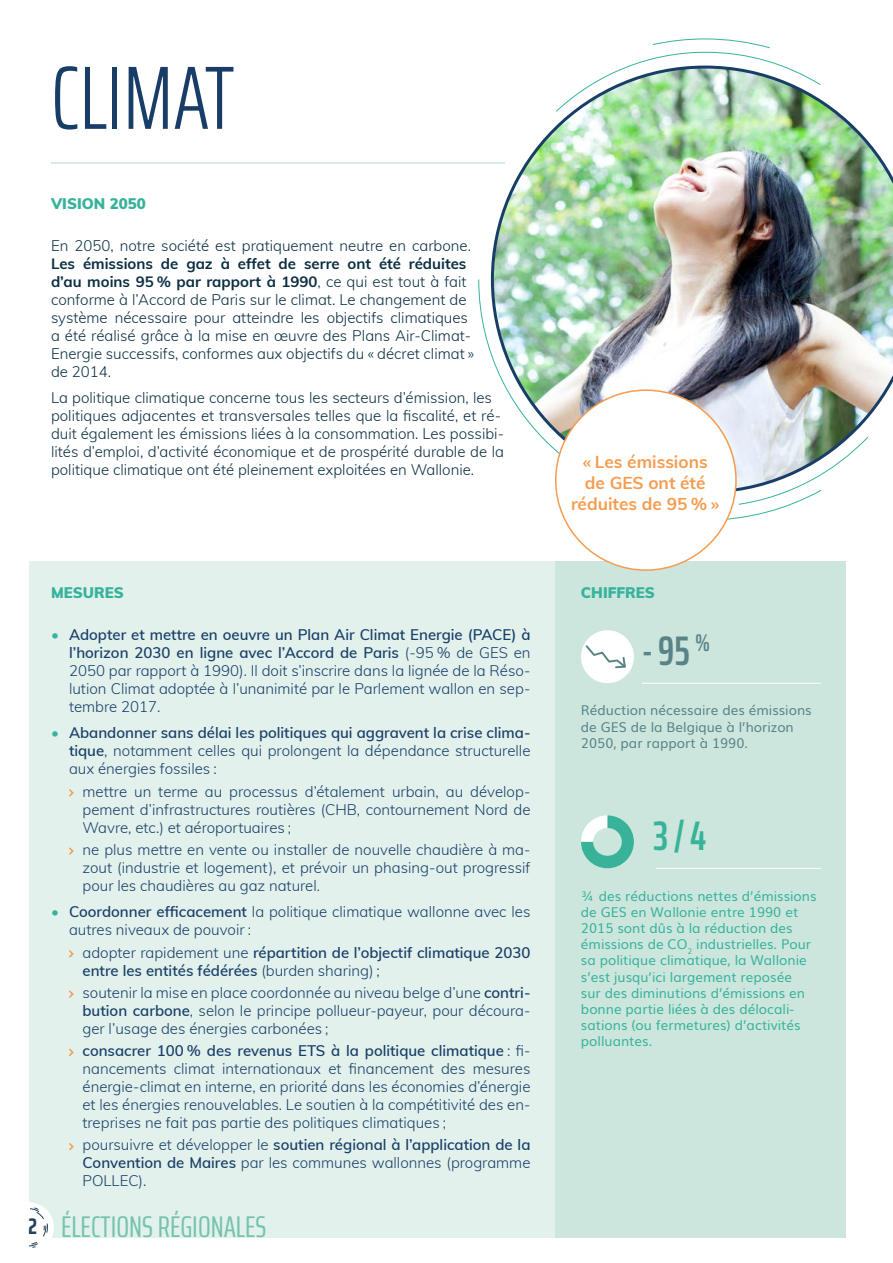
<style>
.page{position:relative;width:893px;height:1263px;background:#fff}
.page>*{position:absolute;margin:0;border:0;box-sizing:border-box;transform-origin:0 0}
.t1{font:300 extra-condensed 90px "Saira";color:#183e68}
.t2{font:600 extra-condensed 41.4px "Saira";color:#5a8388}
.t3{font:600 extra-condensed 41.4px "Saira";color:#38b39a}
.t4{font:extra-condensed 30px "Saira";color:#75c3ae}
.t5{font:700 17.25px/20.7px "Muli";color:#f59c4e;text-align:center}
.t6{font:300 15px/18px "Muli";color:#183e68;text-align:justify}
.t7{font:300 15px/18px "Muli";color:#0a2e41}
.t8{font:600 15px/18px "Muli";color:#183e68}
.t9{font:900 15px "Muli";color:#38b39a}
.t10{font:13.5px/16.2px "Muli";color:#38b39a}
.t11{font:13.5px/16.2px "Muli";color:#5a8388}
.s1{font-weight:700}
.s2{color:#38b39a}
.s3{font-weight:600}
.s4{font-weight:300}
.s5{font-weight:700;font-size:22.5px;color:#244259}
</style>
<div class="page">
<hr style="left:51px;top:163px;width:454px;height:1px;background:#b2dbce">
<svg style="left:478px;top:279px;width:13px;height:76px"></svg>
<svg style="left:628px;top:38px;width:155px;height:28px"></svg>
<svg style="left:726px;top:493px;width:91px;height:28px"></svg>
<div style="left:29px;top:561px;width:527px;height:676px;background:#e2f1ec"></div>
<svg style="left:69px;top:789px;width:5px;height:8px"></svg>
<svg style="left:69px;top:847px;width:5px;height:8px"></svg>
<svg style="left:69px;top:950px;width:5px;height:8px"></svg>
<svg style="left:69px;top:990px;width:5px;height:8px"></svg>
<svg style="left:69px;top:1048px;width:5px;height:8px"></svg>
<svg style="left:69px;top:1143px;width:5px;height:8px"></svg>
<div style="left:3px;top:1202px;width:51px;height:51px;background:#fff;border-radius:50%"></div>
<svg style="left:29px;top:1207px;width:19px;height:41px"></svg>
<div style="left:556px;top:561px;width:290px;height:676px;background:#cce6dd"></div>
<img style="left:491px;top:66px;width:402px;height:427px">
<div style="left:581px;top:630px;width:53px;height:53px;background:#fff;border-radius:50%"></div>
<svg style="left:584px;top:643px;width:42px;height:26px"></svg>
<hr style="left:642px;top:683px;width:179px;height:1px;background:#fff">
<hr style="left:656px;top:868px;width:165px;height:1px;background:#fff">
<div style="left:556px;top:390px;width:180px;height:180px;background:#fff;border-radius:50%"></div>
<svg style="left:581px;top:815px;width:53px;height:53px"></svg>
<div style="left:593px;top:828px;width:29px;height:28px;background:#cce6dd;border-radius:50%"></div>
<h1 class="t1" style="left:51px;top:31px;width:185px">CLIMAT</h1>
<p class="t9" style="left:51px;top:193px;width:96px">VISION 2050</p>
<p class="t7" style="left:51px;top:235px;width:422px">En 2050, notre société est pratiquement neutre en carbone.</p>
<p class="t7" style="left:51px;top:253px;width:424px"><span class="s1">Les émissions de gaz à effet de serre ont été réduites d’au moins 95 % par rapport à 1990</span>, ce qui est tout à fait conforme à l’Accord de Paris sur le climat. Le changement de système nécessaire pour atteindre les objectifs climatiques a été réalisé grâce à la mise en œuvre des Plans Air-Climat-Energie successifs, conformes aux objectifs du « décret climat » de 2014.</p>
<p class="t7" style="left:51px;top:388px;width:455px">La politique climatique concerne tous les secteurs d’émission, les politiques adjacentes et transversales telles que la fiscalité, et ré&shy;duit également les émissions liées à la consommation. Les possibi&shy;lités d’emploi, d’activité économique et de prospérité durable de la politique climatique ont été pleinement exploitées en Wallonie.</p>
<p class="t9" style="left:51px;top:582px;width:74px">MESURES</p>
<p class="t6" style="left:69px;top:625px;width:463px;text-indent:-18px"><span class="s2">•</span> <span class="s3">Adopter et mettre en oeuvre un Plan Air Climat Energie (PACE) à l’horizon 2030 en ligne avec l’Accord de Paris</span> (-95 % de GES en 2050 par rapport à 1990). Il doit s’inscrire dans la lignée de la Réso&shy;lution Climat adoptée à l’unanimité par le Parlement wallon en sep&shy;tembre 2017.</p>
<p class="t6" style="left:69px;top:723px;width:463px;text-indent:-18px"><span class="s2">•</span> <span class="s3">Abandonner sans délai les politiques qui aggravent la crise clima&shy;tique</span>, notamment celles qui prolongent la dépendance structurelle aux énergies fossiles :</p>
<p class="t6" style="left:83px;top:781px;width:449px">mettre un terme au processus d’étalement urbain, au dévelop&shy;pement d’infrastructures routières (CHB, contournement Nord de Wavre, etc.) et aéroportuaires ;</p>
<p class="t6" style="left:83px;top:840px;width:449px">ne plus mettre en vente ou installer de nouvelle chaudière à ma&shy;zout (industrie et logement), et prévoir un phasing-out progressif pour les chaudières au gaz naturel.</p>
<p class="t6" style="left:69px;top:902px;width:463px;text-indent:-18px"><span class="s2">•</span> <span class="s3">Coordonner efficacement</span> la politique climatique wallonne avec les autres niveaux de pouvoir :</p>
<p class="t8" style="left:83px;top:942px;width:449px"><span class="s4">adopter rapidement une</span> répartition de l’objectif climatique 2030 entre les entités fédérées <span class="s4">(burden sharing) ;</span></p>
<p class="t6" style="left:83px;top:983px;width:449px">soutenir la mise en place coordonnée au niveau belge d’une <span class="s3">contri&shy;bution carbone</span>, selon le principe pollueur-payeur, pour découra&shy;ger l’usage des énergies carbonées ;</p>
<p class="t6" style="left:83px;top:1041px;width:449px"><span class="s3">consacrer 100 % des revenus ETS à la politique climatique</span> : fi&shy;nancements climat internationaux et financement des mesures énergie-climat en interne, en priorité dans les économies d’énergie et les énergies renouvelables. Le soutien à la compétitivité des en&shy;treprises ne fait pas partie des politiques climatiques ;</p>
<p class="t6" style="left:83px;top:1135px;width:449px">poursuivre et développer le <span class="s3">soutien régional à l’application de la Convention de Maires</span> par les communes wallonnes (programme POLLEC).</p>
<h3 class="t4" style="left:29px;top:1204px;width:239px"><span class="s5">2</span> ÉLECTIONS RÉGIONALES</h3>
<p class="t5" style="left:571px;top:451px;width:150px">« Les émissions de GES ont été réduites de 95 % »</p>
<p class="t9" style="left:581px;top:582px;width:75px">CHIFFRES</p>
<h2 class="t2" style="left:642px;top:619px;width:70px">-95<sup>%</sup></h2>
<p class="t11" style="left:581px;top:701px;width:232px">Réduction nécessaire des émissions de GES de la Belgique à l’horizon<br>2050, par rapport à 1990.</p>
<h2 class="t3" style="left:653px;top:804px;width:54px">3/4</h2>
<p class="t10" style="left:581px;top:886px;width:237px">¾ des réductions nettes d’émissions de GES en Wallonie entre 1990 et<br>2015 sont dûs à la réduction des émissions de CO<sub>2</sub> industrielles. Pour sa politique climatique, la Wallonie s’est jusqu’ici largement reposée<br>sur des diminutions d’émissions en bonne partie liées à des délocali&shy;sations (ou fermetures) d’activités polluantes.</p>
</div>
